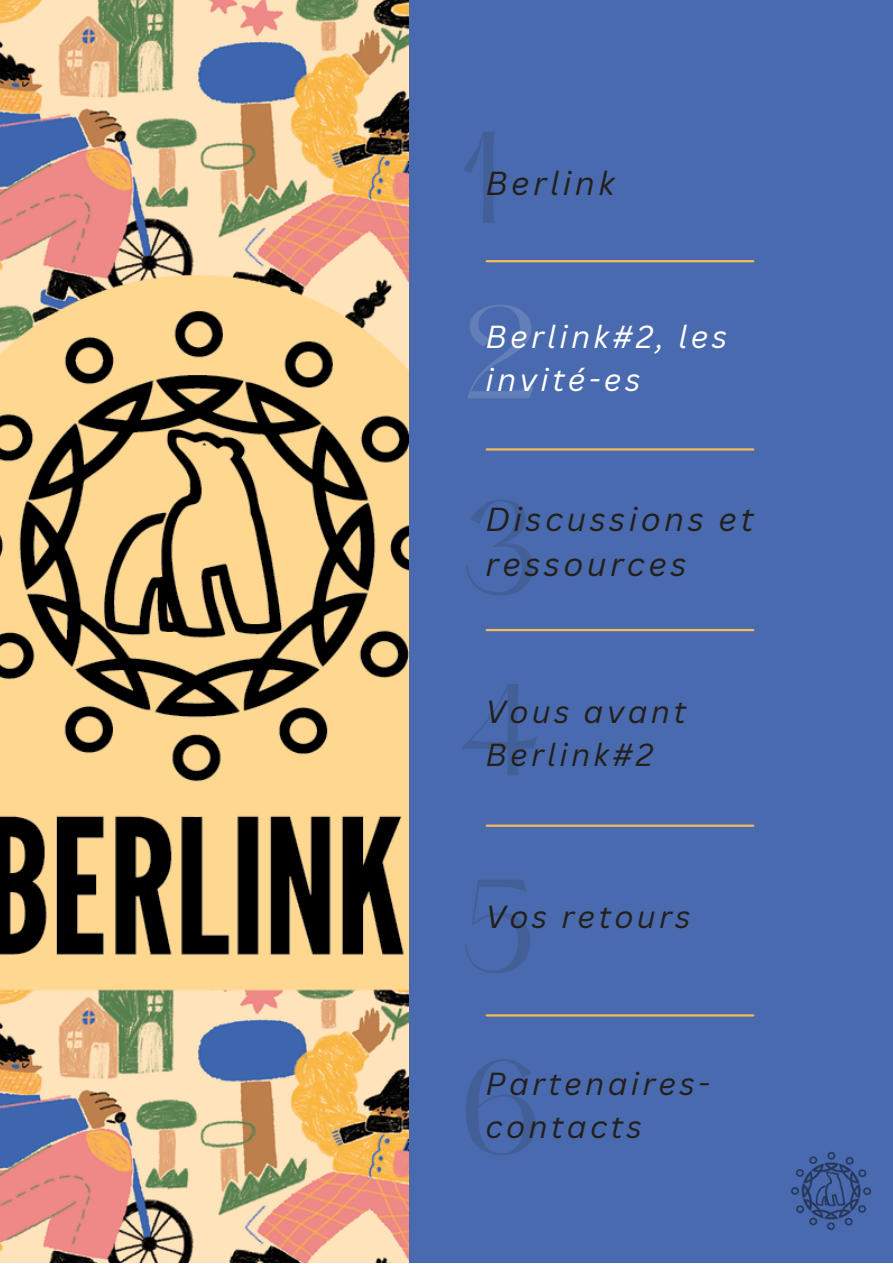
<style>
.page{position:relative;width:893px;height:1264px;background:#fff}
.page>*{position:absolute;margin:0;border:0;box-sizing:border-box;transform-origin:0 0}
.t1{font:114.15px "Hatton";color:#23201c}
.t2{font:114.15px "Hatton";color:#fff}
.t3{font:italic 32.4px/45px "Canva Sans";letter-spacing:.105em;color:#23201c}
.t4{font:italic 31.05px/42.8px "Canva Sans";letter-spacing:.105em;color:#23201c}
.t5{font:italic 31.05px/42.8px "Canva Sans";letter-spacing:.105em;color:#fff}
</style>
<div class="page">
<div style="left:0;top:0;width:892px;height:1262px;background:#496aae"></div>
<img style="left:0;top:0;width:408px;height:1262px">
<hr style="left:486px;top:260px;width:267px;height:2px;background:#f4bb59">
<hr style="left:486px;top:448px;width:267px;height:2px;background:#f4bb59">
<hr style="left:486px;top:824px;width:267px;height:2px;background:#f4bb59">
<hr style="left:486px;top:1014px;width:267px;height:2px;background:#f4bb59">
<hr style="left:486px;top:629px;width:267px;height:2px;background:#f4bb59">
<img style="left:791px;top:1151px;width:81px;height:80px">
<h1 class="t1" style="left:459px;top:125px;width:46px">1</h1>
<p class="t3" style="left:485px;top:160px;width:131px">Berlink</p>
<h1 class="t2" style="left:460px;top:300px;width:79px">2</h1>
<p class="t5" style="left:485px;top:314px;width:243px">Berlink#2, les invité-es</p>
<h1 class="t1" style="left:460px;top:495px;width:78px">3</h1>
<p class="t3" style="left:485px;top:495px;width:270px">Discussions et ressources</p>
<h1 class="t1" style="left:457px;top:677px;width:85px">4</h1>
<p class="t4" style="left:485px;top:690px;width:202px">Vous avant<br>Berlink#2</p>
<h1 class="t1" style="left:460px;top:872px;width:76px">5</h1>
<p class="t4" style="left:485px;top:894px;width:206px">Vos retours</p>
<h1 class="t1" style="left:457px;top:1054px;width:87px">6</h1>
<p class="t4" style="left:485px;top:1062px;width:226px">Partenaires&shy;contacts</p>
</div>
